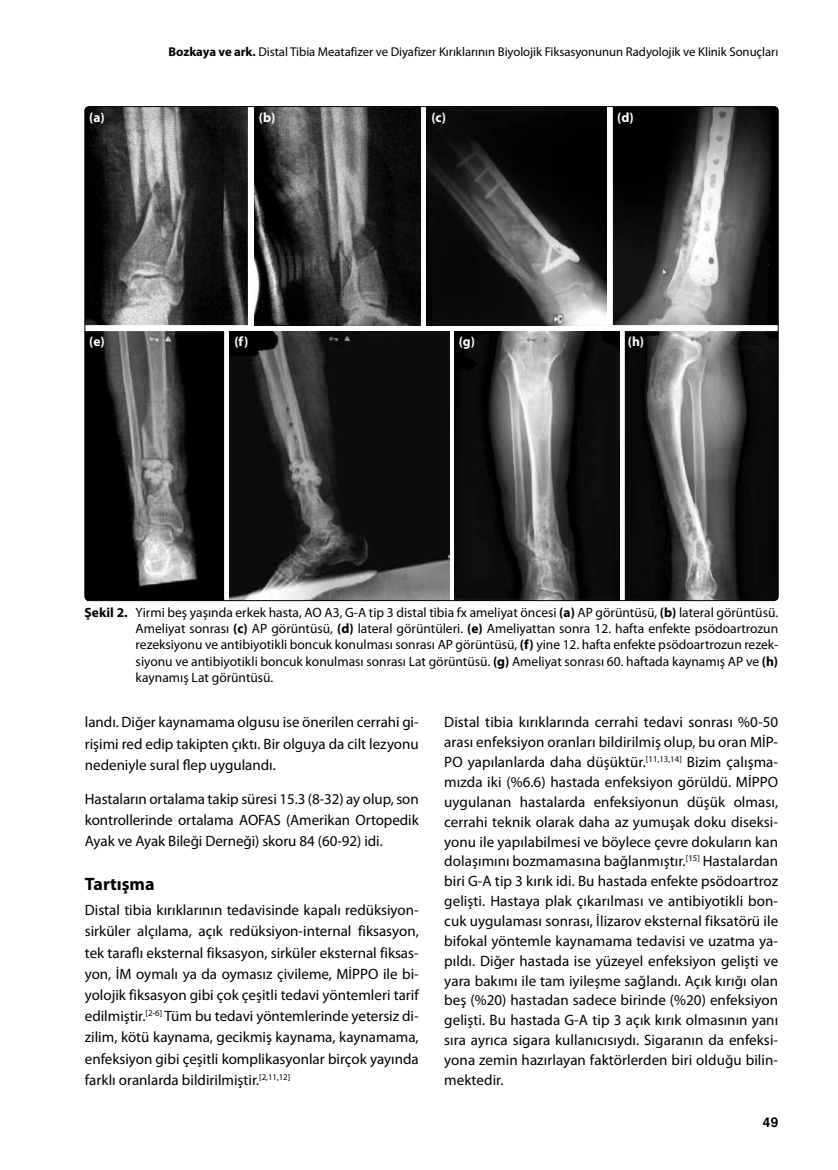
<style>
.page{position:relative;width:838px;height:1170px;background:#fff}
.page>*{position:absolute;margin:0;border:0;box-sizing:border-box;transform-origin:0 0}
.t1{font:700 18px "Myriad Pro";color:#000}
.t2{font:15px/19.8px "Myriad Pro";color:#000;text-align:justify}
.t3{font:13.5px/16.2px "Myriad Pro";color:#000;text-align:justify}
.t4{font:700 13.5px "Myriad Pro";color:#fff}
.t5{font:700 13.5px "Helvetica";color:#000}
.t6{font:12.75px "Myriad Pro";letter-spacing:-.005em;color:#000}
.s1{font-weight:700}
</style>
<div class="page">
<img style="left:85px;top:107px;width:163px;height:218px">
<img style="left:254px;top:108px;width:166px;height:217px">
<img style="left:427px;top:108px;width:179px;height:217px">
<img style="left:613px;top:107px;width:165px;height:218px">
<img style="left:85px;top:331px;width:139px;height:269px">
<img style="left:230px;top:331px;width:219px;height:267px">
<img style="left:455px;top:331px;width:164px;height:267px">
<img style="left:625px;top:331px;width:153px;height:269px">
<p class="t4" style="left:89px;top:108px;width:17px">(a)</p>
<p class="t6" style="left:169px;top:44px;width:611px"><span class="s1">Bozkaya ve ark.</span> Distal Tibia Meatafizer ve Diyafizer Kırıklarının Biyolojik Fiksasyonunun Radyolojik ve Klinik Sonuçları</p>
<p class="t4" style="left:259px;top:108px;width:18px">(b)</p>
<p class="t4" style="left:431px;top:108px;width:16px">(c)</p>
<p class="t4" style="left:617px;top:108px;width:18px">(d)</p>
<p class="t4" style="left:89px;top:332px;width:17px">(e)</p>
<p class="t4" style="left:234px;top:332px;width:16px">(f)</p>
<p class="t4" style="left:458px;top:332px;width:18px">(g)</p>
<p class="t4" style="left:628px;top:332px;width:18px">(h)</p>
<p class="t3" style="left:136px;top:604px;width:644px;text-indent:-51px"><span class="s1">Şekil 2.</span> Yirmi beş yaşında erkek hasta, AO A3, G-A tip 3 distal tibia fx ameliyat öncesi <span class="s1">(a)</span> AP görüntüsü, <span class="s1">(b)</span> lateral görüntüsü.<br>Ameliyat sonrası <span class="s1">(c)</span> AP görüntüsü, <span class="s1">(d)</span> lateral görüntüleri. <span class="s1">(e)</span> Ameliyattan sonra 12. hafta enfekte psödoartrozun rezeksiyonu ve antibiyotikli boncuk konulması sonrası AP görüntüsü, <span class="s1">(f)</span> yine 12. hafta enfekte psödoartrozun rezek&shy;siyonu ve antibiyotikli boncuk konulması sonrası Lat görüntüsü. <span class="s1">(g)</span> Ameliyat sonrası 60. haftada kaynamış AP ve <span class="s1">(h) </span>kaynamış Lat görüntüsü.</p>
<p class="t2" style="left:85px;top:711px;width:335px;line-height:21.1px">landı. Diğer kaynamama olgusu ise önerilen cerrahi gi&shy;rişimi red edip takipten çıktı. Bir olguya da cilt lezyonu nedeniyle sural flep uygulandı.</p>
<p class="t2" style="left:85px;top:788px;width:335px;line-height:21.1px">Hastaların ortalama takip süresi 15.3 (8-32) ay olup, son kontrollerinde ortalama AOFAS (Amerikan Ortopedik Ayak ve Ayak Bileği Derneği) skoru 84 (60-92) idi.</p>
<p class="t1" style="left:85px;top:871px;width:71px">Tartışma</p>
<p class="t2" style="left:85px;top:899px;width:335px;line-height:21.1px">Distal tibia kırıklarının tedavisinde kapalı redüksiyon&shy;sirküler alçılama, açık redüksiyon-internal fiksasyon, tek taraflı eksternal fiksasyon, sirküler eksternal fiksas&shy;yon, İM oymalı ya da oymasız çivileme, MİPPO ile bi&shy;yolojik fiksasyon gibi çok çeşitli tedavi yöntemleri tarif edilmiştir.<sup>[2-6]</sup> Tüm bu tedavi yöntemlerinde yetersiz di&shy;zilim, kötü kaynama, gecikmiş kaynama, kaynamama, enfeksiyon gibi çeşitli komplikasyonlar birçok yayında farklı oranlarda bildirilmiştir.<sup>[2,11,12]</sup></p>
<p class="t2" style="left:444px;top:712px;width:335px">Distal tibia kırıklarında cerrahi tedavi sonrası %0-50 arası enfeksiyon oranları bildirilmiş olup, bu oran MİP-PO yapılanlarda daha düşüktür.<sup>[11,13,14]</sup> Bizim çalışma&shy;mızda iki (%6.6) hastada enfeksiyon görüldü. MİPPO uygulanan hastalarda enfeksiyonun düşük olması, cerrahi teknik olarak daha az yumuşak doku diseksi&shy;yonu ile yapılabilmesi ve böylece çevre dokuların kan dolaşımını bozmamasına bağlanmıştır.<sup>[15]</sup> Hastalardan biri G-A tip 3 kırık idi. Bu hastada enfekte psödoartroz gelişti. Hastaya plak çıkarılması ve antibiyotikli bon&shy;cuk uygulaması sonrası, İlizarov eksternal fiksatörü ile bifokal yöntemle kaynamama tedavisi ve uzatma ya&shy;pıldı. Diğer hastada ise yüzeyel enfeksiyon gelişti ve yara bakımı ile tam iyileşme sağlandı. Açık kırığı olan beş (%20) hastadan sadece birinde (%20) enfeksiyon gelişti. Bu hastada G-A tip 3 açık kırık olmasının yanı sıra ayrıca sigara kullanıcısıydı. Sigaranın da enfeksi&shy;yona zemin hazırlayan faktörlerden biri olduğu bilin&shy;mektedir.</p>
<p class="t5" style="left:762px;top:1113px;width:17px">49</p>
</div>
